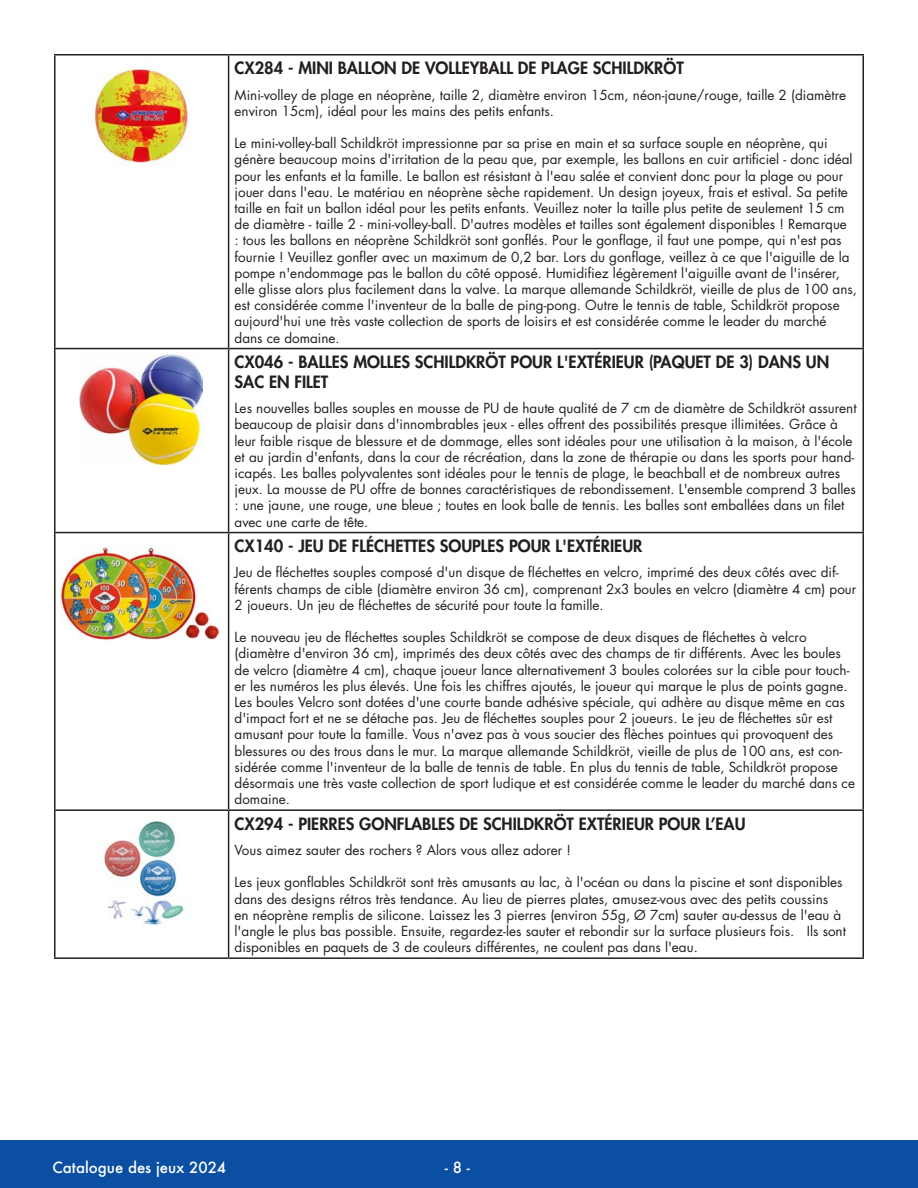
<style>
.page{position:relative;width:918px;height:1188px;background:#fff}
.page>*{position:absolute;margin:0;border:0;box-sizing:border-box;transform-origin:0 0}
.Body{font:800 16.5px/19.8px "Futura Std";color:#231f20}
.t1{font:500 15px "Futura";color:#fff}
.Body-2{font:13.5px/16.2px "Futura Std";color:#231f20}
</style>
<div class="page">
<div style="left:0;top:1140px;width:918px;height:48px;background:#0a4fa2"></div>
<hr style="left:54px;top:54px;width:175px;height:2px;background:#231f20">
<hr style="left:54px;top:56px;width:2px;height:292px;background:#231f20">
<hr style="left:229px;top:54px;width:635px;height:2px;background:#231f20">
<hr style="left:228px;top:56px;width:1px;height:292px;background:#231f20">
<hr style="left:862px;top:56px;width:2px;height:292px;background:#231f20">
<hr style="left:54px;top:348px;width:175px;height:1px;background:#231f20">
<hr style="left:54px;top:349px;width:2px;height:183px;background:#231f20">
<hr style="left:229px;top:348px;width:635px;height:1px;background:#231f20">
<hr style="left:228px;top:349px;width:1px;height:183px;background:#231f20">
<hr style="left:862px;top:349px;width:2px;height:183px;background:#231f20">
<hr style="left:54px;top:532px;width:175px;height:1px;background:#231f20">
<hr style="left:54px;top:533px;width:2px;height:276px;background:#231f20">
<hr style="left:229px;top:532px;width:635px;height:1px;background:#231f20">
<hr style="left:228px;top:533px;width:1px;height:276px;background:#231f20">
<hr style="left:862px;top:533px;width:2px;height:276px;background:#231f20">
<hr style="left:54px;top:809px;width:175px;height:2px;background:#231f20">
<hr style="left:54px;top:811px;width:2px;height:146px;background:#231f20">
<hr style="left:229px;top:809px;width:635px;height:2px;background:#231f20">
<hr style="left:228px;top:811px;width:1px;height:146px;background:#231f20">
<hr style="left:862px;top:811px;width:2px;height:146px;background:#231f20">
<hr style="left:54px;top:957px;width:175px;height:2px;background:#231f20">
<hr style="left:229px;top:957px;width:635px;height:2px;background:#231f20">
<img style="left:94px;top:66px;width:95px;height:98px">
<img style="left:79px;top:355px;width:123px;height:109px">
<img style="left:61px;top:546px;width:160px;height:95px">
<img style="left:102px;top:821px;width:82px;height:104px">
<p class="Body" style="left:235px;top:58px;width:451px">CX284 - MINI BALLON DE VOLLEYBALL DE PLAGE SCHILDKRÖT</p>
<p class="Body-2" style="left:235px;top:87px;width:613px">Mini-volley de plage en néoprène, taille 2, diamètre environ 15cm, néon-jaune/rouge, taille 2 (diamètre environ 15cm), idéal pour les mains des petits enfants.</p>
<p class="Body-2" style="left:235px;top:135px;width:624px">Le mini-volley-ball Schildkröt impressionne par sa prise en main et sa surface souple en néoprène, qui génère beaucoup moins d'irritation de la peau que, par exemple, les ballons en cuir artificiel - donc idéal pour les enfants et la famille. Le ballon est résistant à l'eau salée et convient donc pour la plage ou pour jouer dans l'eau. Le matériau en néoprène sèche rapidement. Un design joyeux, frais et estival. Sa petite taille en fait un ballon idéal pour les petits enfants. Veuillez noter la taille plus petite de seulement 15 cm de diamètre - taille 2 - mini-volley-ball. D'autres modèles et tailles sont également disponibles ! Remarque<br>: tous les ballons en néoprène Schildkröt sont gonflés. Pour le gonflage, il faut une pompe, qui n'est pas fournie ! Veuillez gonfler avec un maximum de 0,2 bar. Lors du gonflage, veillez à ce que l'aiguille de la pompe n'endommage pas le ballon du côté opposé. Humidifiez légèrement l'aiguille avant de l'insérer, elle glisse alors plus facilement dans la valve. La marque allemande Schildkröt, vieille de plus de 100 ans, est considérée comme l'inventeur de la balle de ping-pong. Outre le tennis de table, Schildkröt propose aujourd'hui une très vaste collection de sports de loisirs et est considérée comme le leader du marché dans ce domaine.</p>
<p class="Body" style="left:235px;top:352px;width:596px">CX046 - BALLES MOLLES SCHILDKRÖT POUR L'EXTÉRIEUR (PAQUET DE 3) DANS UN<br>SAC EN FILET</p>
<p class="Body-2" style="left:235px;top:400px;width:624px">Les nouvelles balles souples en mousse de PU de haute qualité de 7 cm de diamètre de Schildkröt assurent beaucoup de plaisir dans d'innombrables jeux - elles offrent des possibilités presque illimitées. Grâce à leur faible risque de blessure et de dommage, elles sont idéales pour une utilisation à la maison, à l'école et au jardin d'enfants, dans la cour de récréation, dans la zone de thérapie ou dans les sports pour hand&shy;icapés. Les balles polyvalentes sont idéales pour le tennis de plage, le beachball et de nombreux autres jeux. La mousse de PU offre de bonnes caractéristiques de rebondissement. L'ensemble comprend 3 balles : une jaune, une rouge, une bleue ; toutes en look balle de tennis. Les balles sont emballées dans un filet avec une carte de tête.</p>
<p class="Body" style="left:235px;top:536px;width:409px">CX140 - JEU DE FLÉCHETTES SOUPLES POUR L'EXTÉRIEUR</p>
<p class="Body-2" style="left:235px;top:564px;width:623px">Jeu de fléchettes souples composé d'un disque de fléchettes en velcro, imprimé des deux côtés avec dif&shy;férents champs de cible (diamètre environ 36 cm), comprenant 2x3 boules en velcro (diamètre 4 cm) pour<br>2 joueurs. Un jeu de fléchettes de sécurité pour toute la famille.</p>
<p class="Body-2" style="left:235px;top:629px;width:622px">Le nouveau jeu de fléchettes souples Schildkröt se compose de deux disques de fléchettes à velcro (diamètre d'environ 36 cm), imprimés des deux côtés avec des champs de tir différents. Avec les boules de velcro (diamètre 4 cm), chaque joueur lance alternativement 3 boules colorées sur la cible pour touch&shy;er les numéros les plus élevés. Une fois les chiffres ajoutés, le joueur qui marque le plus de points gagne.<br>Les boules Velcro sont dotées d'une courte bande adhésive spéciale, qui adhère au disque même en cas d'impact fort et ne se détache pas. Jeu de fléchettes souples pour 2 joueurs. Le jeu de fléchettes sûr est amusant pour toute la famille. Vous n'avez pas à vous soucier des flèches pointues qui provoquent des blessures ou des trous dans le mur. La marque allemande Schildkröt, vieille de plus de 100 ans, est con&shy;sidérée comme l'inventeur de la balle de tennis de table. En plus du tennis de table, Schildkröt propose désormais une très vaste collection de sport ludique et est considérée comme le leader du marché dans ce domaine.</p>
<p class="Body" style="left:235px;top:814px;width:513px">CX294 - PIERRES GONFLABLES DE SCHILDKRÖT EXTÉRIEUR POUR L’EAU</p>
<p class="Body-2" style="left:235px;top:842px;width:338px">Vous aimez sauter des rochers ? Alors vous allez adorer !</p>
<p class="Body-2" style="left:235px;top:874px;width:613px">Les jeux gonflables Schildkröt sont très amusants au lac, à l'océan ou dans la piscine et sont disponibles dans des designs rétros très tendance. Au lieu de pierres plates, amusez-vous avec des petits coussins<br>en néoprène remplis de silicone. Laissez les 3 pierres (environ 55g, Ø 7cm) sauter au-dessus de l'eau à l'angle le plus bas possible. Ensuite, regardez-les sauter et rebondir sur la surface plusieurs fois. Ils sont disponibles en paquets de 3 de couleurs différentes, ne coulent pas dans l'eau.</p>
<p class="t1" style="left:52px;top:1158px;width:175px">Catalogue des jeux 2024</p>
<p class="t1" style="left:445px;top:1158px;width:27px">- 8 -</p>
</div>
